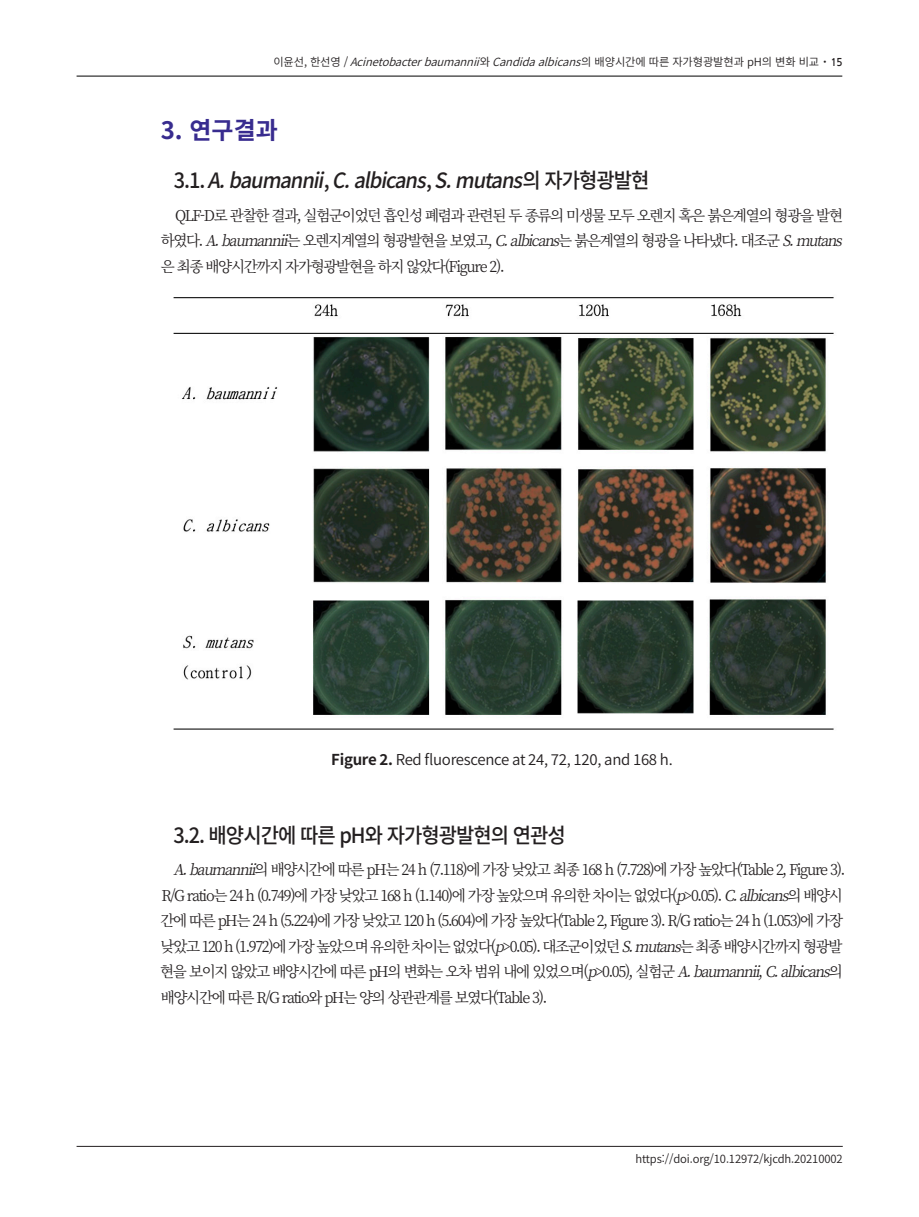
<style>
.page{position:relative;width:919px;height:1217px;background:#fff}
.page>*{position:absolute;margin:0;border:0;box-sizing:border-box;transform-origin:0 0}
._010__Body_Title_Lv{font:700 24px "Source Han Sans KR";color:#382c8f}
._011__Body_Title_Lv{font:italic 500 21px "Source Han Sans KR";color:#231f20;scale:.95 1}
._011__Body_Title_Lv-2{font:500 21px "Source Han Sans KR";letter-spacing:-.05em;color:#231f20;scale:.95 1}
._013__Body{font:15px/25.5px "Source Han Serif K";letter-spacing:-.09em;color:#231f20}
._014__Reference{font:15px "Source Han Sans KR";letter-spacing:-.02em;color:#231f20}
.t1{font:italic 11.25px "Source Han Sans KR";color:#231f20}
.t2{font:11.25px "Source Han Sans KR";letter-spacing:-.01em;color:#231f20}
.s1{font-style:normal}
.s2{font-family:"Nanum Gothic";font-weight:700;font-style:normal;font-size:10.5px}
.s3{font-style:italic}
.s4{font-weight:700}
</style>
<div class="page">
<hr style="left:77px;top:1145px;width:765px;height:1px;background:#231f20">
<hr style="left:77px;top:76px;width:765px;height:1px;background:#000">
<img style="left:173px;top:297px;width:661px;height:433px">
<p class="t1" style="left:273px;top:56px;width:570px"><span class="s1">이 윤 선 , 한 선 영 /</span> Acinetobacterbaumannii<span class="s1">와</span> Candidaalbicans<span class="s1">의 배 양 시 간 에 따 른 자 가 형 광 발 현 과 p H 의 변 화 비 교</span> <span class="s1">˙</span> <span class="s2">1 5</span></p>
<p class="_010__Body_Title_Lv" style="left:161px;top:117px;width:118px">3. 연구결과</p>
<p class="_011__Body_Title_Lv" style="left:174px;top:168px;width:502px"><span class="s1">3 . 1 .</span> A.baumannii<span class="s1">,</span> C.albicans<span class="s1">,</span> S.mutans<span class="s1">의 자가 형 광 발 현</span></p>
<p class="_013__Body" style="left:161px;top:203px;width:690px;text-indent:14px">QLF-D로 관찰한 결과, 실험군이었던 흡인성 폐렴과 관련된 두 종류의 미생물 모두 오렌지 혹은 붉은계열의 형광을 발현 하였다. <span class="s3">A.baumannii</span>는 오렌지계열의 형광발현을 보였고, <span class="s3">C.albicans</span>는 붉은계열의 형광을 나타냈다. 대조군 <span class="s3">S.mutans </span>은 최종 배양시간까지 자가형광발현을 하지 않았다(Figure 2).</p>
<p class="_014__Reference" style="left:331px;top:750px;width:343px"><span class="s4">Figure 2.</span> Red fluorescence at 24, 72, 120, and 168 h.</p>
<p class="_011__Body_Title_Lv-2" style="left:173px;top:822px;width:415px">3.2. 배양시간에 따른 pH와 자가형광발현의 연관성</p>
<p class="_013__Body" style="left:160px;top:857px;width:686px;text-indent:13px"><span class="s3">A.baumannii</span>의 배양시간에 따른 pH는 24 h (7.118)에 가장 낮았고 최종 168 h (7.728)에 가장 높았다(Table 2, Figure 3).<br>R/G ratio는 24 h (0.749)에 가장 낮았고 168 h (1.140)에 가장 높았으며 유의한 차이는 없었다(<span class="s3">p</span>&gt;0.05). <span class="s3">C.albicans</span>의 배양시 간에 따른 pH는 24 h (5.224)에 가장 낮았고 120 h (5.604)에 가장 높았다(Table 2, Figure 3). R/G ratio는 24 h (1.053)에 가장 낮았고 120 h (1.972)에 가장 높았으며 유의한 차이는 없었다(<span class="s3">p</span>&gt;0.05). 대조군이었던 <span class="s3">S.mutans</span>는 최종 배양시간까지 형광발 현을 보이지 않았고 배양시간에 따른 pH의 변화는 오차 범위 내에 있었으며(<span class="s3">p</span>&gt;0.05), 실험군 <span class="s3">A.baumannii</span>, <span class="s3">C.albicans</span>의 배양시간에 따른 R/G ratio와 pH는 양의 상관관계를 보였다(Table 3).</p>
<p class="t2" style="left:635px;top:1152px;width:209px">https://doi.org/10.12972/kjcdh.20210002</p>
</div>
